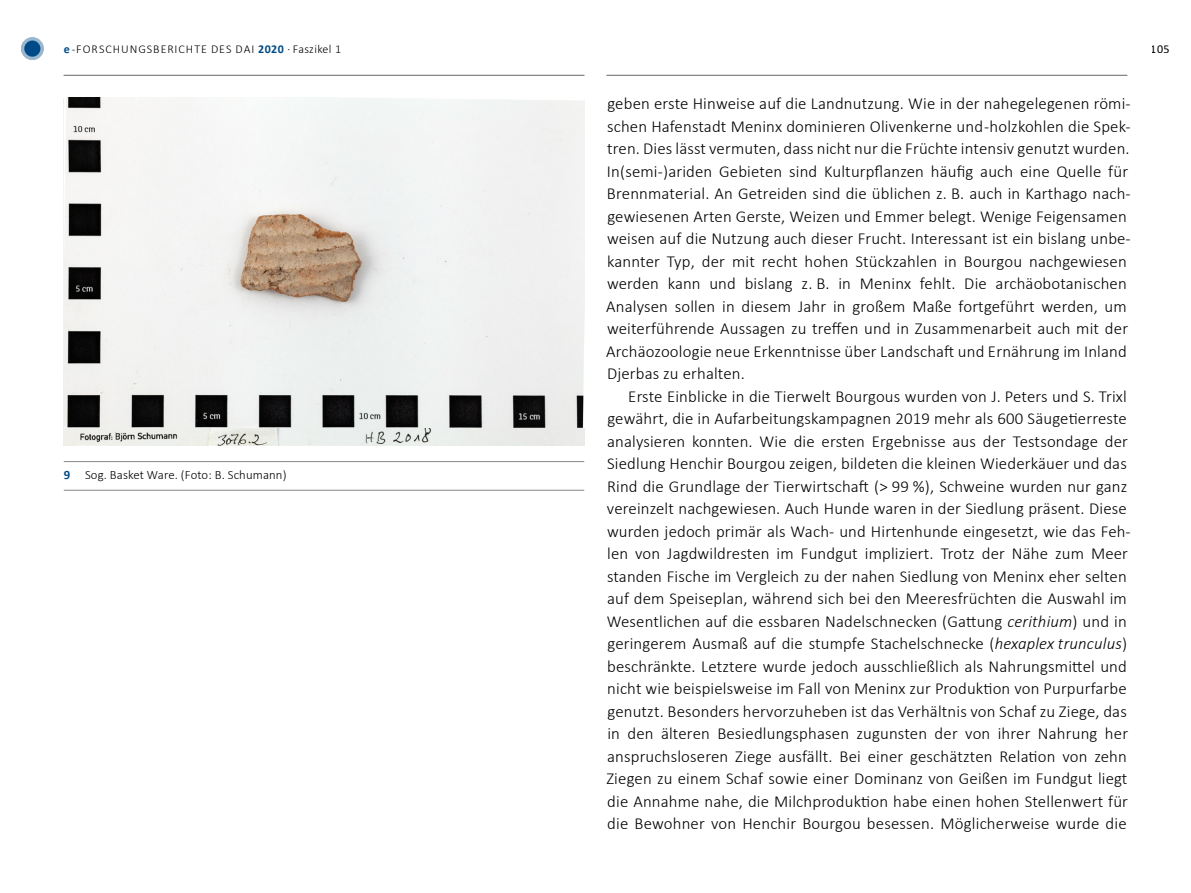
<style>
.page{position:relative;width:1191px;height:893px;background:#fff}
.page>*{position:absolute;margin:0;border:0;box-sizing:border-box;transform-origin:0 0}
.t1{font:300 16.8px/22.5px "Calibri";letter-spacing:.01em;color:#000}
.t2{font:300 12.75px "Calibri";letter-spacing:.01em;color:#000}
.t3{font:300 12px "Calibri";letter-spacing:.08em;color:#000}
.t4{font:12px "Calibri";color:#000}
.s1{font-weight:700;color:#004b87}
.s2{font-style:italic}
</style>
<div class="page">
<hr style="left:607px;top:75px;width:520px;height:1px;background:#878787">
<hr style="left:64px;top:75px;width:520px;height:1px;background:#878787">
<svg style="left:23px;top:39px;width:19px;height:19px"></svg>
<div style="left:21px;top:37px;width:23px;height:23px;border:3px solid #99b7cf;border-radius:50%"></div>
<hr style="left:64px;top:461px;width:520px;height:1px;background:#878787">
<hr style="left:64px;top:490px;width:520px;height:1px;background:#878787">
<img style="left:64px;top:237px;width:520px;height:208px">
<img style="left:65px;top:98px;width:519px;height:329px">
<p class="t3" style="left:64px;top:41px;width:279px"><span class="s1">e</span>-FORSCHUNGSBERICHTE DES DAI <span class="s1">2020</span> · Faszikel 1</p>
<p class="t4" style="left:1151px;top:41px;width:20px">105</p>
<p class="t2" style="left:64px;top:467px;width:224px"><span class="s1">9</span> Sog. Basket Ware. (Foto: B. Schumann)</p>
<p class="t1" style="left:606px;top:92px;width:526px">geben erste Hinweise auf die Landnutzung. Wie in der nahegelegenen römi&shy;schen Hafenstadt Meninx dominieren Olivenkerne und -holzkohlen die Spek&shy;tren. Dies lässt vermuten, dass nicht nur die Früchte intensiv genutzt wurden.<br>In(semi-)ariden Gebieten sind Kulturpflanzen häufig auch eine Quelle für Brennmaterial. An Getreiden sind die üblichen z. B. auch in Karthago nach&shy;gewiesenen Arten Gerste, Weizen und Emmer belegt. Wenige Feigensamen weisen auf die Nutzung auch dieser Frucht. Interessant ist ein bislang unbe&shy;kannter Typ, der mit recht hohen Stückzahlen in Bourgou nachgewiesen werden kann und bislang z. B. in Meninx fehlt. Die archäobotanischen Analysen sollen in diesem Jahr in großem Maße fortgeführt werden, um weiterführende Aussagen zu treffen und in Zusammenarbeit auch mit der Archäozoologie neue Erkenntnisse über Landschaft und Ernährung im Inland Djerbas zu erhalten.</p>
<p class="t1" style="left:606px;top:385px;width:526px;text-indent:22px">Erste Einblicke in die Tierwelt Bourgous wurden von J. Peters und S. Trixl gewährt, die in Aufarbeitungskampagnen 2019 mehr als 600 Säugetierreste analysieren konnten. Wie die ersten Ergebnisse aus der Testsondage der Siedlung Henchir Bourgou zeigen, bildeten die kleinen Wiederkäuer und das Rind die Grundlage der Tierwirtschaft (&gt; 99 %), Schweine wurden nur ganz vereinzelt nachgewiesen. Auch Hunde waren in der Siedlung präsent. Diese wurden jedoch primär als Wach- und Hirtenhunde eingesetzt, wie das Feh&shy;len von Jagdwildresten im Fundgut impliziert. Trotz der Nähe zum Meer standen Fische im Vergleich zu der nahen Siedlung von Meninx eher selten auf dem Speiseplan, während sich bei den Meeresfrüchten die Auswahl im Wesentlichen auf die essbaren Nadelschnecken (Gattung <span class="s2">cerithium</span>) und in geringerem Ausmaß auf die stumpfe Stachelschnecke (<span class="s2">hexaplex trunculus</span>) beschränkte. Letztere wurde jedoch ausschließlich als Nahrungsmittel und nicht wie beispielsweise im Fall von Meninx zur Produktion von Purpurfarbe genutzt. Besonders hervorzuheben ist das Verhältnis von Schaf zu Ziege, das in den älteren Besiedlungsphasen zugunsten der von ihrer Nahrung her anspruchsloseren Ziege ausfällt. Bei einer geschätzten Relation von zehn Ziegen zu einem Schaf sowie einer Dominanz von Geißen im Fundgut liegt die Annahme nahe, die Milchproduktion habe einen hohen Stellenwert für die Bewohner von Henchir Bourgou besessen. Möglicherweise wurde die</p>
</div>
